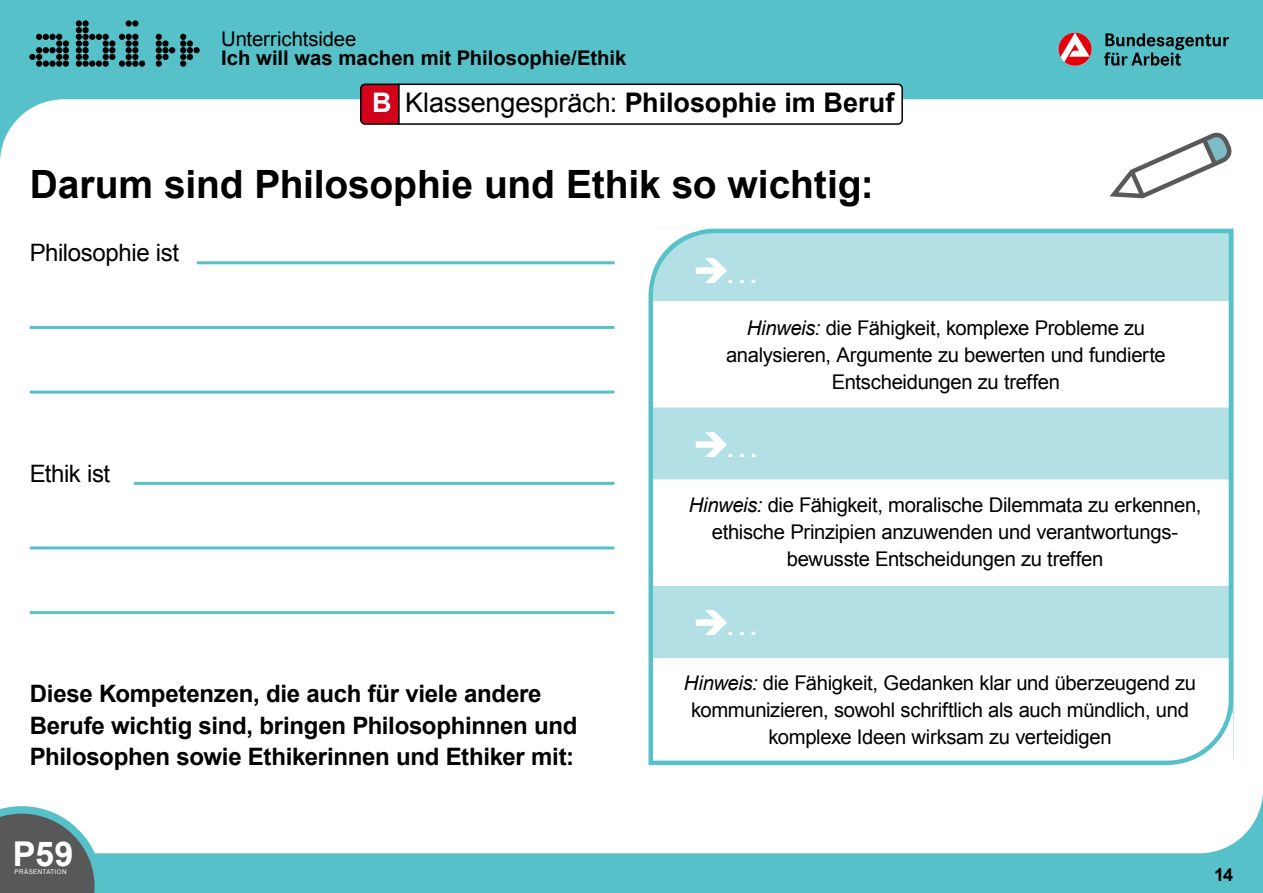
<style>
.page{position:relative;width:1263px;height:893px;background:#56c1c8}
.page>*{position:absolute;margin:0;border:0;box-sizing:border-box;transform-origin:0 0}
.H2_u-idee_P-S{font:700 39px "Arial";letter-spacing:-.005em;color:#000}
.t1{font:34.5px "Arial";color:#fff}
.t2{font:700 34.2px "Arial";color:#fff}
.H1_u-idee{font:700 27px "Arial";color:#000}
.p_OE_LB{font:700 24px/31.5px "Arial";letter-spacing:-.01em;color:#000}
.p_OE_LB-2{font:24px "Arial";letter-spacing:-.015em;color:#000}
.L_p_OE_13_5{font:20.25px/27px "Arial";letter-spacing:-.015em;color:#000;text-align:center}
.t3{font:700 20.25px "Arial";color:#000}
.t4{font:700 18px "Arial";color:#000}
.t5{font:6.45px "Arial";letter-spacing:.06em;color:#fff;scale:.96 1}
.s1{color:#fff}
.s2{font-weight:400}
.s3{font-style:italic}
</style>
<div class="page">
<div style="left:0;top:99px;width:1263px;height:754px;background:#fff"></div>
<svg style="left:0;top:806px;width:102px;height:87px;background:#707e7f"></svg>
<svg style="left:29px;top:34px;width:40px;height:33px"></svg>
<svg style="left:76px;top:20px;width:69px;height:47px"></svg>
<svg style="left:156px;top:34px;width:44px;height:33px"></svg>
<svg style="left:1104px;top:33px;width:125px;height:33px"></svg>
<svg style="left:1058px;top:33px;width:33px;height:33px"></svg>
<svg style="left:359px;top:83px;width:545px;height:43px;background:#e6dcdd"></svg>
<hr style="left:134px;top:482px;width:480px;height:3px;background:#56c1c8">
<hr style="left:30px;top:546px;width:584px;height:3px;background:#56c1c8">
<hr style="left:30px;top:611px;width:584px;height:3px;background:#56c1c8">
<hr style="left:197px;top:261px;width:417px;height:3px;background:#56c1c8">
<hr style="left:30px;top:326px;width:584px;height:3px;background:#56c1c8">
<svg style="left:646px;top:226px;width:589px;height:541px;background:#dcf1f3"></svg>
<svg style="left:644px;top:228px;width:64px;height:71px;background:#bee5e8"></svg>
<svg style="left:1173px;top:699px;width:65px;height:66px;background:#edf8f9"></svg>
<hr style="left:30px;top:391px;width:584px;height:3px;background:#56c1c8">
<svg style="left:1109px;top:133px;width:122px;height:65px;background:#dcdedf"></svg>
<p class="L_p_OE_13_5" style="left:221px;top:26px;width:137px">Unterrichtsidee</p>
<p class="t3" style="left:221px;top:45px;width:407px">Ich will was machen mit Philosophie/Ethik</p>
<h1 class="H1_u-idee" style="left:372px;top:85px;width:524px"><span class="s1">B</span> <span class="s2">Klassengespräch:</span> Philosophie im Beruf</h1>
<h2 class="H2_u-idee_P-S" style="left:30px;top:159px;width:846px">Darum sind Philosophie und Ethik so wichtig:</h2>
<p class="p_OE_LB-2" style="left:30px;top:237px;width:151px">Philosophie ist</p>
<h2 class="t1" style="left:693px;top:249px;width:68px">➔…</h2>
<p class="L_p_OE_13_5" style="left:726px;top:314px;width:441px"><span class="s3">Hinweis:</span> die Fähigkeit, komplexe Probleme zu -analy-sieren, Argumente zu bewerten und fundierte -Entscheidungen zu treffen</p>
<p class="p_OE_LB-2" style="left:30px;top:458px;width:82px">Ethik ist</p>
<p class="p_OE_LB" style="left:30px;top:679px;width:549px">Diese Kompetenzen, die auch für viele andere<br>Berufe wichtig sind, bringen Philosophinnen und<br>Philosophen sowie Ethikerinnen und Ethiker mit:</p>
<h2 class="t1" style="left:693px;top:422px;width:68px">➔…</h2>
<p class="L_p_OE_13_5" style="left:689px;top:492px;width:514px"><span class="s3">Hinweis:</span> die Fähigkeit, moralische Dilemmata zu erkennen, -ethische Prinzipien -anzuwenden und verantwortungs&shy;bewusste Entscheidungen zu treffen</p>
<h2 class="t1" style="left:693px;top:601px;width:68px">➔…</h2>
<p class="L_p_OE_13_5" style="left:684px;top:670px;width:514px"><span class="s3">Hinweis:</span> die Fähigkeit, Gedanken klar und überzeugend zu kommunizieren, sowohl schriftlich als auch mündlich, und -komplexe Ideen wirksam zu verteidigen</p>
<h3 class="t2" style="left:13px;top:831px;width:62px">P59</h3>
<p class="t5" style="left:15px;top:868px;width:56px">PRÄSENTATION</p>
<p class="t4" style="left:1214px;top:862px;width:20px">14</p>
</div>
